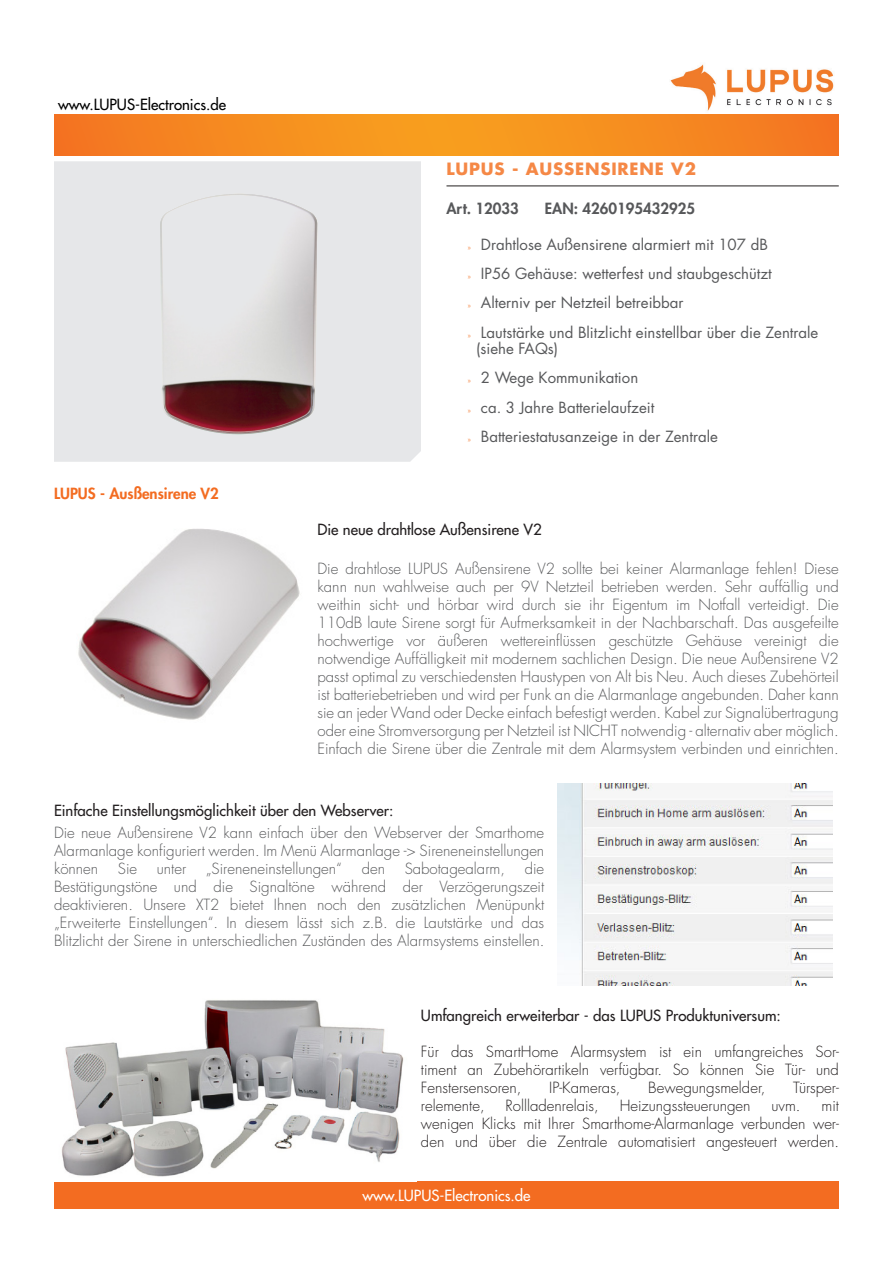
<style>
.page{position:relative;width:893px;height:1263px;background:#fff}
.page>*{position:absolute;margin:0;border:0;box-sizing:border-box;transform-origin:0 0}
._01-Produkt_Überschr{font:700 16.5px "Futura Std";letter-spacing:.05em;color:#f58846}
._01-Produkt_-_Beschr{font:300 15px/18px "Futura Std";color:#57585a;text-align:justify}
.t1{font:300 15px/18px "Futura Std";color:#231f20;text-align:justify}
.t2{font:15px/16.5px "Futura Std";color:#57585a}
.t3{font:500 15px "Futura Std";color:#231f20}
._01-Produkt_-_Beschr-2{font:800 15px "Futura Std";color:#57585a}
.Fußnote{font:500 15px "Futura Std";color:#fff}
.Fußnote-2{font:500 15px "Futura Std";color:#000}
.t4{font:800 15px "Futura Std";color:#f36c21}
.s1{font-family:"Myriad Pro";font-size:7.5px;color:#f58846}
</style>
<div class="page">
<img style="left:655px;top:64px;width:184px;height:51px">
<svg style="left:54px;top:115px;width:785px;height:41px;background:#f58b20"></svg>
<div style="left:54px;top:1181px;width:785px;height:28px;background:#f36c21"></div>
<div style="left:54px;top:161px;width:367px;height:301px;background:#e6e7e9"></div>
<hr style="left:446px;top:186px;width:393px;height:1px;background:#231f20">
<img style="left:139px;top:161px;width:200px;height:300px">
<img style="left:557px;top:783px;width:276px;height:202px">
<img style="left:61px;top:1000px;width:343px;height:177px">
<img style="left:78px;top:528px;width:222px;height:192px">
<p class="Fußnote-2" style="left:58px;top:95px;width:170px">www.LUPUS-Electronics.de</p>
<p class="t4" style="left:54px;top:484px;width:166px">LUPUS - Ausßensirene V2</p>
<p class="_01-Produkt_Überschr" style="left:446px;top:158px;width:251px">LUPUS - AUSSENSIRENE V2</p>
<p class="_01-Produkt_-_Beschr-2" style="left:446px;top:199px;width:74px">Art. 12033</p>
<p class="_01-Produkt_-_Beschr-2" style="left:545px;top:199px;width:152px">EAN: 4260195432925</p>
<p class="t2" style="left:468px;top:236px;width:302px"><span class="s1">»</span> Drahtlose Außensirene alarmiert mit 107 dB</p>
<p class="t2" style="left:468px;top:266px;width:305px"><span class="s1">»</span> IP56 Gehäuse: wetterfest und staubgeschützt</p>
<p class="t2" style="left:468px;top:295px;width:217px"><span class="s1">»</span> Alterniv per Netzteil betreibbar</p>
<p class="t2" style="left:476px;top:324px;width:344px;text-indent:-9px"><span class="s1">»</span> Lautstärke und Blitzlicht einstellbar über die Zentrale (siehe FAQs)</p>
<p class="t2" style="left:468px;top:370px;width:172px"><span class="s1">»</span> 2 Wege Kommunikation</p>
<p class="t2" style="left:468px;top:399px;width:188px"><span class="s1">»</span> ca. 3 Jahre Batterielaufzeit</p>
<p class="t2" style="left:468px;top:428px;width:252px"><span class="s1">»</span> Batteriestatusanzeige in der Zentrale</p>
<p class="t3" style="left:317px;top:520px;width:226px">Die neue drahtlose Außensirene V2</p>
<p class="_01-Produkt_-_Beschr" style="left:317px;top:560px;width:523px">Die drahtlose LUPUS Außensirene V2 sollte bei keiner Alarmanlage fehlen! Diese kann nun wahlweise auch per 9V Netzteil betrieben werden. Sehr auffällig und weithin sicht- und hörbar wird durch sie ihr Eigentum im Notfall verteidigt. Die 110dB laute Sirene sorgt für Aufmerksamkeit in der Nachbarschaft. Das ausgefeilte hochwertige vor äußeren wettereinflüssen geschützte Gehäuse vereinigt die notwendige Auffälligkeit mit modernem sachlichen Design. Die neue Außensirene V2 passt optimal zu verschiedensten Haustypen von Alt bis Neu. Auch dieses Zubehörteil ist batteriebetrieben und wird per Funk an die Alarmanlage angebunden. Daher kann sie an jeder Wand oder Decke einfach befestigt werden. Kabel zur Signalübertragung oder eine Stromversorgung per Netzteil ist NICHT notwendig - alternativ aber möglich.<br>Einfach die Sirene über die Zentrale mit dem Alarmsystem verbinden und einrichten.</p>
<p class="t3" style="left:54px;top:801px;width:341px">Einfache Einstellungsmöglichkeit über den Webserver:</p>
<p class="_01-Produkt_-_Beschr" style="left:54px;top:824px;width:492px">Die neue Außensirene V2 kann einfach über den Webserver der Smarthome Alarmanlage konfiguriert werden. Im Menü Alarmanlage -&gt; Sireneneinstellungen können</p>
<p class="_01-Produkt_-_Beschr" style="left:54px;top:860px;width:492px;text-indent:471px">die Bestätigungstöne und die Signaltöne während der Verzögerungszeit deaktivieren. Unsere XT2 bietet Ihnen noch den zusätzlichen Menüpunkt „Erweiterte Einstellungen“. In diesem lässt sich z.B. die Lautstärke und das Blitzlicht der Sirene in unterschiedlichen Zuständen des Alarmsystems einstellen.</p>
<p class="_01-Produkt_-_Beschr" style="left:118px;top:860px;width:21px">Sie</p>
<p class="_01-Produkt_-_Beschr" style="left:157px;top:860px;width:31px">unter</p>
<p class="_01-Produkt_-_Beschr" style="left:206px;top:860px;width:138px">„Sireneneinstellungen“</p>
<p class="_01-Produkt_-_Beschr" style="left:362px;top:860px;width:25px">den</p>
<p class="_01-Produkt_-_Beschr" style="left:405px;top:860px;width:102px">Sabotagealarm,</p>
<p class="t3" style="left:421px;top:1006px;width:361px">Umfangreich erweiterbar - das LUPUS Produktuniversum:</p>
<p class="t1" style="left:421px;top:1043px;width:419px">Für das SmartHome Alarmsystem ist ein umfangreiches Sor&shy;timent an Zubehörartikeln verfügbar. So können Sie Tür- und Fenstersensoren,</p>
<p class="t1" style="left:549px;top:1079px;width:73px">IP-Kameras,</p>
<p class="t1" style="left:648px;top:1079px;width:118px">Bewegungsmelder,</p>
<p class="t1" style="left:793px;top:1079px;width:47px">Türsper-</p>
<p class="t1" style="left:421px;top:1097px;width:65px">relemente,</p>
<p class="t1" style="left:506px;top:1097px;width:95px">Rollladenrelais,</p>
<p class="t1" style="left:620px;top:1097px;width:132px">Heizungssteuerungen</p>
<p class="t1" style="left:771px;top:1097px;width:31px">uvm.</p>
<p class="t1" style="left:421px;top:1097px;width:420px;text-indent:400px">mit wenigen Klicks mit Ihrer Smarthome-Alarmanlage verbunden wer&shy;den und über die Zentrale automatisiert angesteuert werden.</p>
<p class="Fußnote" style="left:362px;top:1186px;width:170px">www.LUPUS-Electronics.de</p>
</div>
